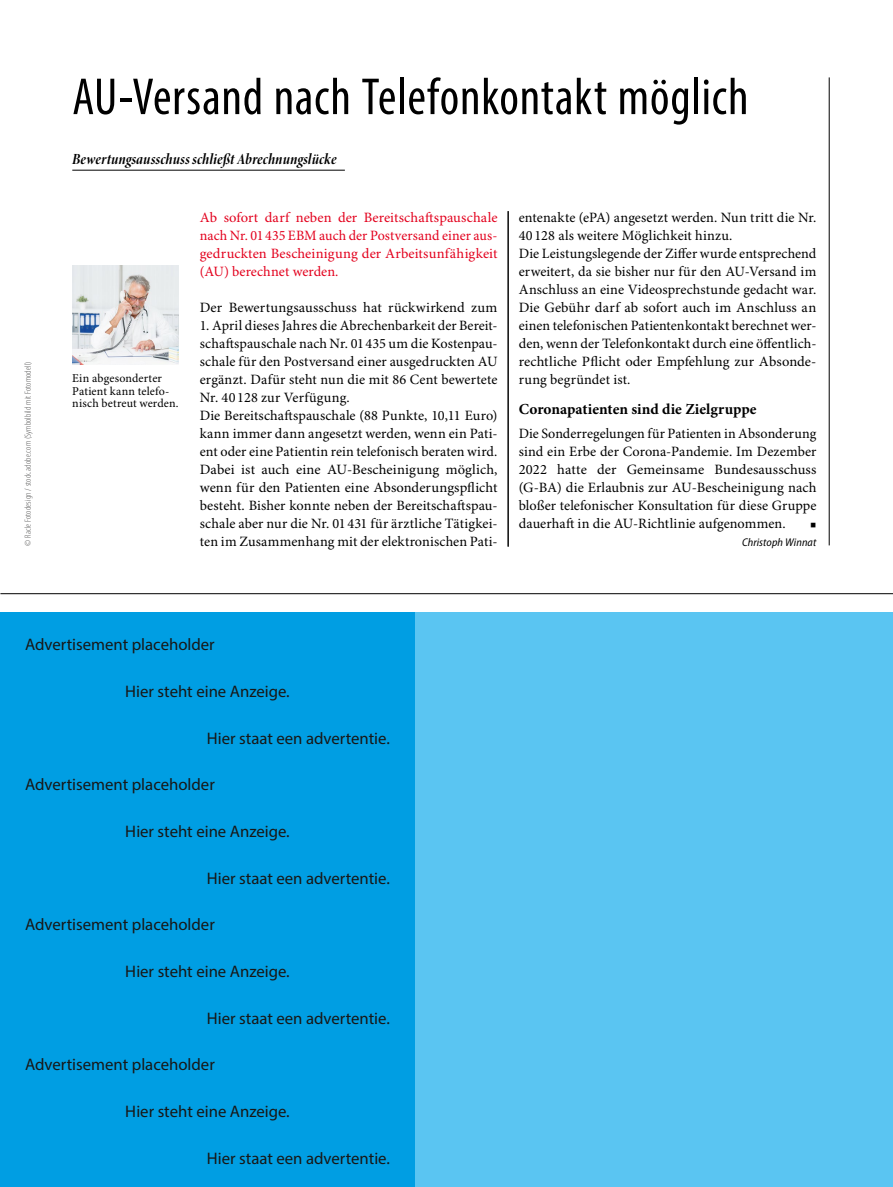
<style>
.page{position:relative;width:893px;height:1187px;background:#fff}
.page>*{position:absolute;margin:0;border:0;box-sizing:border-box;transform-origin:0 0}
.Title_kleinrot{font:condensed 52.5px "Myriad Pro";letter-spacing:.015em;color:#000}
.t1{font:16.8px "Myriad Pro";color:#181716}
.SuperTitle_1{font:15.75px "Minion Pro Bold Cn It Disp";letter-spacing:.005em;color:#000}
.SectionHeading_1_x{font:700 15.3px "Minion Pro";color:#000}
.Para_x{font:14.25px/18px "Minion Pro";letter-spacing:.005em;color:#000;text-align:justify}
.Trailer_kleinrot{font:14.25px/18px "Minion Pro";letter-spacing:.005em;color:#e3001d;text-align:justify}
.Image_Caption_x{font:12px/12.8px "Minion Pro";letter-spacing:.01em;color:#000}
.Para_x-2{font:italic semi-condensed 11.25px "Myriad Pro";letter-spacing:.01em;color:#000}
.Para_x-3{font:10.5px "Arial Unicode MS";color:#000}
.Image_Source_x{font:300 condensed 9px "Myriad Pro";letter-spacing:.02em;color:#565655}
</style>
<div class="page">
<hr style="left:829px;top:77px;width:1px;height:468px;background:#000">
<hr style="left:72px;top:170px;width:273px;height:1px;background:#000">
<hr style="left:508px;top:211px;width:1px;height:335px;background:#000">
<img style="left:72px;top:266px;width:107px;height:99px">
<hr style="left:0;top:593px;width:893px;height:1px;background:#000">
<div style="left:0;top:612px;width:893px;height:574px;background:#5ac5f2"></div>
<div style="left:0;top:612px;width:415px;height:574px;background:#009ee3"></div>
<p class="Image_Source_x" style="left:23px;top:545px;width:186px;rotate:-90deg">© Racle Fotodesign / stock.adobe.com (Symbolbild mit Fotomodell)</p>
<p class="Title_kleinrot" style="left:72px;top:65px;width:678px">AU-Versand nach Telefonkontakt möglich</p>
<p class="SuperTitle_1" style="left:72px;top:148px;width:266px">Bewertungsausschuss schließt Abrechnungslücke</p>
<p class="Image_Caption_x" style="left:72px;top:372px;width:108px">Ein abgesonderter<br>Patient kann telefo&shy;nisch betreut werden.</p>
<p class="Trailer_kleinrot" style="left:200px;top:208px;width:299px">Ab sofort darf neben der Bereitschaftspauschale nach Nr. 01 435 EBM auch der Postversand einer aus&shy;gedruckten Bescheinigung der Arbeitsunfähigkeit (AU) berechnet werden.</p>
<p class="Para_x" style="left:200px;top:298px;width:299px">Der Bewertungsausschuss hat rückwirkend zum</p>
<p class="Para_x" style="left:200px;top:316px;width:299px">1. April dieses Jahres die Abrechenbarkeit der Bereit&shy;schaftspauschale nach Nr. 01 435 um die Kostenpau&shy;schale für den Postversand einer ausgedruckten AU ergänzt. Dafür steht nun die mit 86 Cent bewertete Nr. 40 128 zur Verfügung.</p>
<p class="Para_x" style="left:200px;top:406px;width:299px">Die Bereitschaftspauschale (88 Punkte, 10,11 Euro) kann immer dann angesetzt werden, wenn ein Pati&shy;ent oder eine Patientin rein telefonisch beraten wird.<br>Dabei ist auch eine AU-Bescheinigung möglich, wenn für den Patienten eine Absonderungspflicht besteht. Bisher konnte neben der Bereitschaftspau&shy;schale aber nur die Nr. 01 431 für ärztliche Tätigkei&shy;ten im Zusammenhang mit der elektronischen Pati-</p>
<p class="Para_x" style="left:519px;top:208px;width:299px">entenakte (ePA) angesetzt werden. Nun tritt die Nr.<br>40 128 als weitere Möglichkeit hinzu.</p>
<p class="Para_x" style="left:519px;top:244px;width:299px">Die Leistungslegende der Ziffer wurde entsprechend erweitert, da sie bisher nur für den AU-Versand im Anschluss an eine Videosprechstunde gedacht war.<br>Die Gebühr darf ab sofort auch im Anschluss an einen telefonischen Patientenkontakt berechnet wer&shy;den, wenn der Telefonkontakt durch eine öffentlich&shy;rechtliche Pflicht oder Empfehlung zur Absonde&shy;rung begründet ist.</p>
<p class="SectionHeading_1_x" style="left:519px;top:400px;width:239px">Coronapatienten sind die Zielgruppe</p>
<p class="Para_x" style="left:519px;top:424px;width:299px">Die Sonderregelungen für Patienten in Absonderung sind ein Erbe der Corona-Pandemie. Im Dezember 2022 hatte der Gemeinsame Bundesausschuss (G-BA) die Erlaubnis zur AU-Bescheinigung nach bloßer telefonischer Konsultation für diese Gruppe dauerhaft in die AU-Richtlinie aufgenommen.</p>
<p class="Para_x-3" style="left:810px;top:518px;width:8px">■</p>
<p class="Para_x-2" style="left:742px;top:536px;width:76px">Christoph Winnat</p>
<p class="t1" style="left:25px;top:634px;width:191px">Advertisement placeholder</p>
<p class="t1" style="left:125px;top:681px;width:166px">Hier steht eine Anzeige.</p>
<p class="t1" style="left:207px;top:727px;width:185px">Hier staat een advertentie.</p>
<p class="t1" style="left:25px;top:774px;width:191px">Advertisement placeholder</p>
<p class="t1" style="left:125px;top:821px;width:166px">Hier steht eine Anzeige.</p>
<p class="t1" style="left:207px;top:867px;width:185px">Hier staat een advertentie.</p>
<p class="t1" style="left:25px;top:914px;width:191px">Advertisement placeholder</p>
<p class="t1" style="left:125px;top:960px;width:166px">Hier steht eine Anzeige.</p>
<p class="t1" style="left:207px;top:1007px;width:185px">Hier staat een advertentie.</p>
<p class="t1" style="left:25px;top:1054px;width:191px">Advertisement placeholder</p>
<p class="t1" style="left:125px;top:1100px;width:166px">Hier steht eine Anzeige.</p>
<p class="t1" style="left:207px;top:1147px;width:185px">Hier staat een advertentie.</p>
</div>
